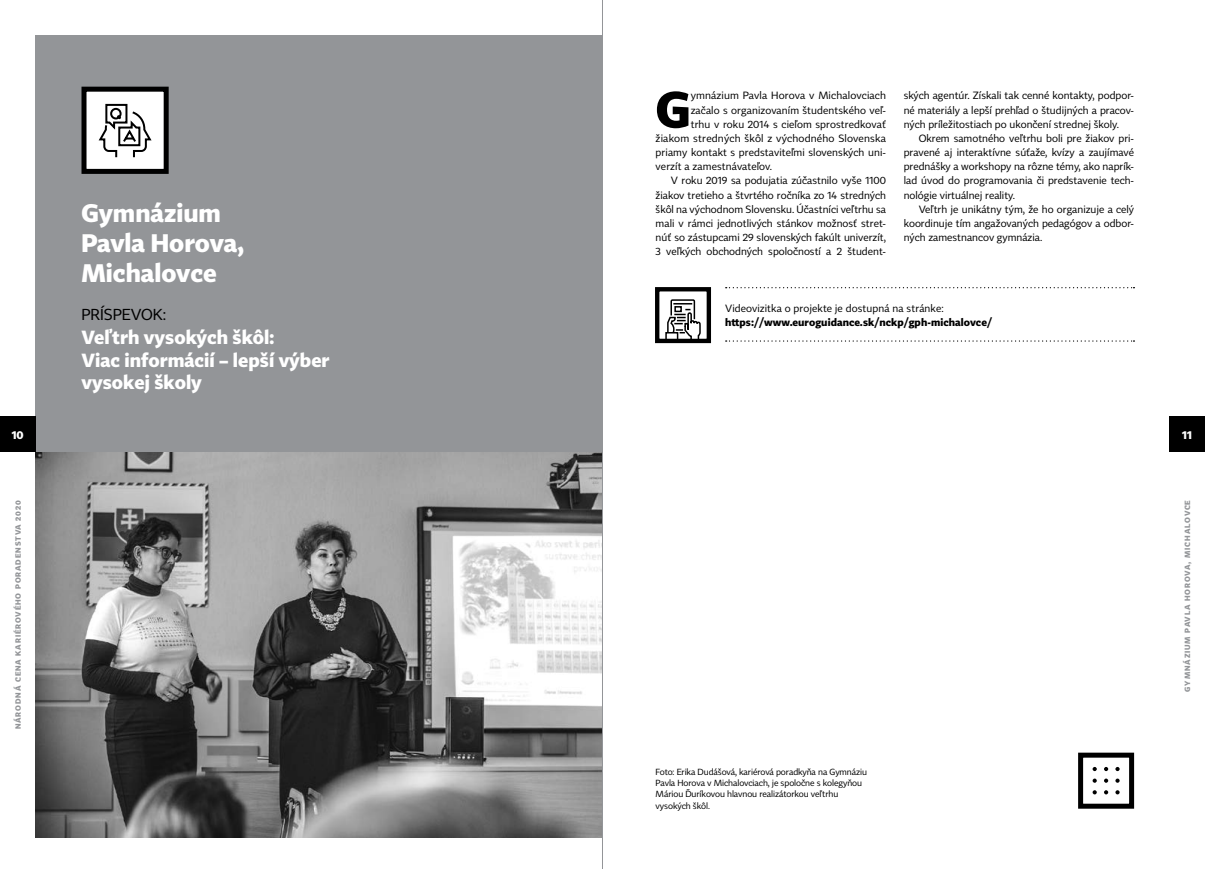
<style>
.page{position:relative;width:1205px;height:869px;background:#fff}
.page>*{position:absolute;margin:0;border:0;box-sizing:border-box;transform-origin:0 0}
.t1{font:700 50.25px "Tabac Sans";color:#000}
.t2{font:700 25px/30px "Tabac Sans";color:#fff}
.t3{font:700 18.75px/22.5px "Tabac Sans";color:#fff}
.t4{font:15.62px "Tabac Sans";color:#000}
.t5{font:700 11.25px "Tabac Sans";color:#fff}
.t6{font:10.38px/14.1px "Tabac Sans";color:#000;text-align:justify}
.t7{font:700 10.38px "Tabac Sans";letter-spacing:.005em;color:#000}
.t8{font:8.75px/11.2px "Tabac Sans";letter-spacing:-.01em;color:#000}
.t9{font:700 7.5px "Tabac Sans";letter-spacing:.12em;color:#939598}
</style>
<div class="page">
<img style="left:35px;top:452px;width:567px;height:384px">
<div style="left:35px;top:35px;width:567px;height:417px;background:#939598"></div>
<div style="left:1078px;top:752px;width:56px;height:56px;border:5px solid #000"></div>
<svg style="left:1092px;top:790px;width:5px;height:4px"></svg>
<svg style="left:1104px;top:790px;width:4px;height:4px"></svg>
<svg style="left:1115px;top:790px;width:4px;height:4px"></svg>
<svg style="left:1092px;top:778px;width:5px;height:4px"></svg>
<svg style="left:1104px;top:778px;width:4px;height:4px"></svg>
<svg style="left:1115px;top:778px;width:4px;height:4px"></svg>
<svg style="left:1092px;top:767px;width:5px;height:3px"></svg>
<svg style="left:1104px;top:767px;width:4px;height:3px"></svg>
<svg style="left:726px;top:287px;width:408px;height:1px"></svg>
<svg style="left:726px;top:340px;width:408px;height:1px"></svg>
<div style="left:655px;top:287px;width:56px;height:56px;border:4px solid #000"></div>
<svg style="left:664px;top:299px;width:37px;height:43px"></svg>
<div style="left:84px;top:89px;width:82px;height:82px;background:#fff"></div>
<div style="left:81px;top:87px;width:88px;height:87px;border:5px solid #000"></div>
<svg style="left:98px;top:103px;width:54px;height:55px"></svg>
<div style="left:1169px;top:416px;width:36px;height:36px;background:#000"></div>
<div style="left:0;top:416px;width:35px;height:36px;background:#000"></div>
<hr style="left:602px;top:0;width:1px;height:868px;background:#939598">
<h2 class="t2" style="left:81px;top:198px;width:164px">Gymnázium<br>Pavla Horova,<br>Michalovce</h2>
<h3 class="t4" style="left:81px;top:304px;width:34px">pr íspevok</h3>
<h3 class="t4" style="left:163px;top:304px;width:5px">:</h3>
<h3 class="t3" style="left:81px;top:326px;width:250px">Veľtrh vysokých škôl:<br>Viac informácií – lepší výber vysokej školy</h3>
<h1 class="t1" style="left:656px;top:78px;width:36px">G</h1>
<p class="t6" style="left:691px;top:89px;width:197px">ymnázium Pavla Horova v Michalovciach</p>
<p class="t6" style="left:691px;top:103px;width:197px">začalo s organizovaním študentského veľ-</p>
<p class="t6" style="left:691px;top:117px;width:197px">trhu v roku 2014 s cieľom sprostredkovať</p>
<p class="t6" style="left:656px;top:131px;width:232px">žiakom stredných škôl z východného Slovenska</p>
<p class="t6" style="left:656px;top:145px;width:232px">priamy kontakt s predstaviteľmi slovenských uni-</p>
<p class="t6" style="left:656px;top:159px;width:118px">verzít a zamestnávateľov.</p>
<p class="t6" style="left:671px;top:174px;width:217px">V roku 2019 sa podujatia zúčastnilo vyše 1100</p>
<p class="t6" style="left:656px;top:188px;width:232px">žiakov tretieho a štvrtého ročníka zo 14 stredných</p>
<p class="t6" style="left:656px;top:202px;width:232px">škôl na východnom Slovensku. Účastníci veľtrhu sa</p>
<p class="t6" style="left:656px;top:216px;width:232px">mali v rámci jednotlivých stánkov možnosť stret-</p>
<p class="t6" style="left:656px;top:230px;width:232px">núť so zástupcami 29 slovenských fakúlt univerzít,</p>
<p class="t6" style="left:656px;top:244px;width:232px">3 veľkých obchodných spoločností a 2 študent-</p>
<p class="t6" style="left:904px;top:89px;width:232px">ských agentúr. Získali tak cenné kontakty, podpor&shy;né materiály a lepší prehľad o študijných a pracov&shy;ných príležitostiach po ukončení strednej školy.</p>
<p class="t6" style="left:904px;top:131px;width:232px;text-indent:15px">Okrem samotného veľtrhu boli pre žiakov pri&shy;pravené aj interaktívne súťaže, kvízy a zaujímavé prednášky a workshopy na rôzne témy, ako naprík&shy;lad úvod do programovania či predstavenie tech&shy;nológie virtuálnej reality.</p>
<p class="t6" style="left:904px;top:202px;width:232px;text-indent:15px">Veľtrh je unikátny tým, že ho organizuje a celý koordinuje tím angažovaných pedagógov a odbor&shy;ných zamestnancov gymnázia.</p>
<p class="t6" style="left:725px;top:301px;width:220px">Videovizitka o projekte je dostupná na stránke:</p>
<p class="t7" style="left:725px;top:316px;width:268px">https://www.euroguidance.sk/nckp/gph-michalovce/</p>
<p class="t5" style="left:12px;top:427px;width:14px">10</p>
<p class="t5" style="left:1182px;top:427px;width:11px">11</p>
<p class="t9" style="left:13px;top:729px;width:231px;rotate:-90deg">Národná cena kariérového poradenstva 2020</p>
<p class="t8" style="left:656px;top:765px;width:213px">Foto: Erika Dudášová, kariérová poradkyňa na Gymnáziu Pavla Horova v Michalovciach, je spoločne s kolegyňou Máriou Ďuríkovou hlavnou realizátorkou veľtrhu vysokých škôl.</p>
<p class="t9" style="left:1183px;top:691px;width:192px;rotate:-90deg">Gymnázium Pavla Horova, Michalovce</p>
</div>
